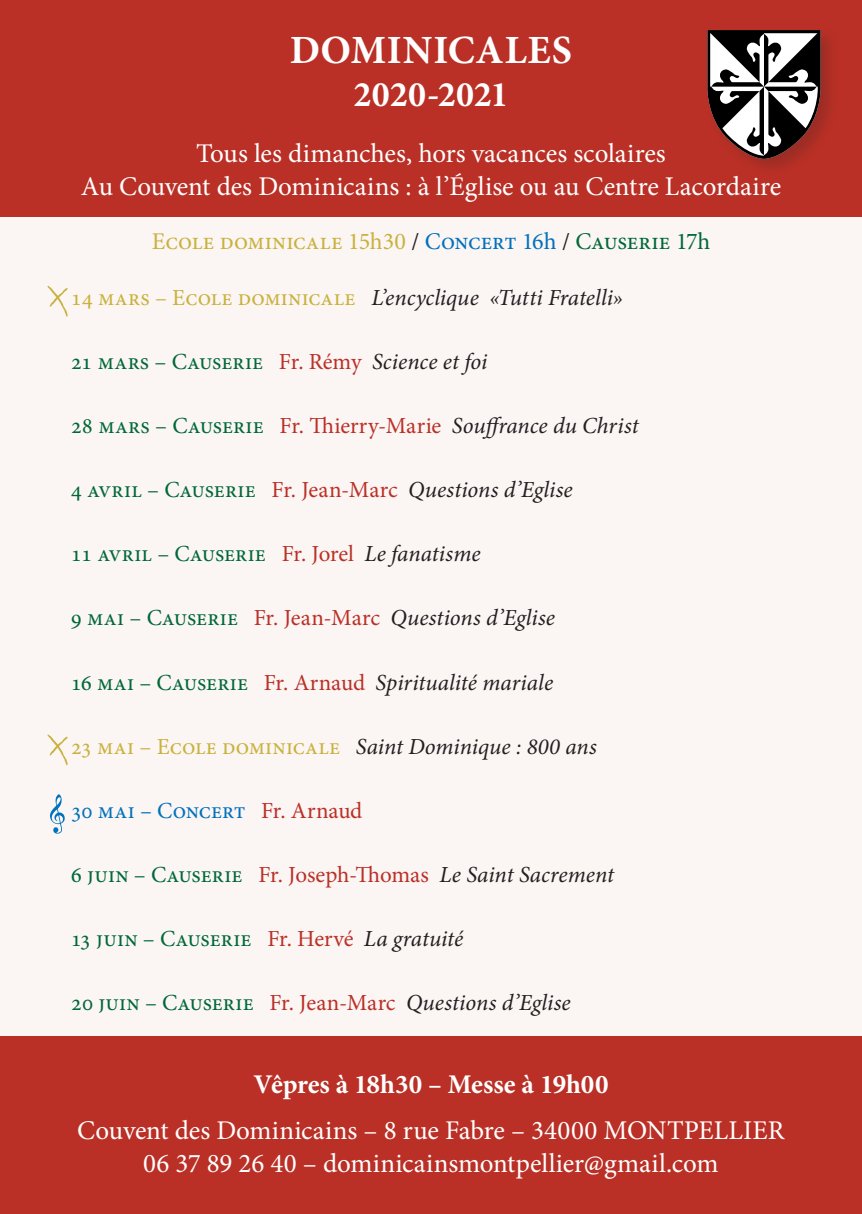
<style>
.page{position:relative;width:862px;height:1214px;background:#fff}
.page>*{position:absolute;margin:0;border:0;box-sizing:border-box;transform-origin:0 0}
.t1{font:700 40px "Minion Pro";letter-spacing:.02em;color:#fff}
.t2{font:700 36px "Minion Pro";letter-spacing:.005em;color:#fff}
.t3{font:27px "Minion Pro";color:#fff}
.t4{font:700 27px "Minion Pro";color:#fff}
.t5{font:24px "Minion Pro";color:#c9b23c}
.t6{font:italic 23px "Minion Pro";color:#231f20}
.t7{font:23px "Minion Pro";color:#006837}
.t8{font:23px "Minion Pro";color:#ba3026}
.t9{font:23px "Minion Pro";letter-spacing:.005em;color:#c9b23c}
.t10{font:23px "Minion Pro";letter-spacing:-.005em;color:#0071bc}
.s1{color:#231f20}
.s2{color:#0071bc}
.s3{color:#006837}
.s4{font-style:normal;color:#c9b23c}
.s5{color:#ba3026}
.s6{font-style:italic;color:#231f20}
.s7{font-style:normal;color:#006837}
.s8{font-style:normal;color:#ba3026}
</style>
<div class="page">
<div style="left:0;top:217px;width:862px;height:819px;background:#fbf5f4"></div>
<div style="left:0;top:0;width:862px;height:217px;background:#ba3026"></div>
<div style="left:0;top:1036px;width:862px;height:177px;background:#ba3026"></div>
<div style="left:704px;top:27px;width:135px;height:151px;background:#231f20;opacity:.2"></div>
<svg style="left:707px;top:30px;width:113px;height:129px;background:#7c6a69"></svg>
<svg style="left:50px;top:794px;width:15px;height:39px"></svg>
<svg style="left:47px;top:286px;width:21px;height:31px"></svg>
<svg style="left:47px;top:734px;width:21px;height:31px"></svg>
<p class="t1" style="left:290px;top:22px;width:284px">DOMINICALES</p>
<p class="t2" style="left:353px;top:69px;width:156px">2020-2021</p>
<p class="t3" style="left:196px;top:136px;width:471px">Tous les dimanches, hors vacances scolaires</p>
<p class="t3" style="left:81px;top:168px;width:702px">Au Couvent des Dominicains : à l’Église ou au Centre Lacordaire</p>
<p class="t5" style="left:152px;top:225px;width:560px">Ecole dominicale 15h30 <span class="s1">/</span> <span class="s2">Concert 16h</span> <span class="s1">/</span> <span class="s3">Causerie 17h</span></p>
<p class="t6" style="left:71px;top:282px;width:553px"><span class="s4">14 mars – Ecole dominicale</span> L’encyclique «Tutti Fratelli»</p>
<p class="t7" style="left:71px;top:346px;width:418px">21 mars – Causerie <span class="s5">Fr. Rémy</span> <span class="s6">Science et foi</span></p>
<p class="t6" style="left:71px;top:410px;width:569px"><span class="s7">28 mars – Causerie</span> <span class="s8">Fr. Thierry-Marie</span> Souffrance du Christ</p>
<p class="t6" style="left:71px;top:474px;width:503px"><span class="s7">4 avril – Causerie</span> <span class="s8">Fr. Jean-Marc</span> Questions d’Eglise</p>
<p class="t7" style="left:71px;top:538px;width:411px">11 avril – Causerie <span class="s5">Fr. Jorel</span> <span class="s6">Le fanatisme</span></p>
<p class="t6" style="left:71px;top:602px;width:486px"><span class="s7">9 mai – Causerie</span> <span class="s8">Fr. Jean-Marc</span> Questions d’Eglise</p>
<p class="t6" style="left:71px;top:666px;width:484px"><span class="s7">16 mai – Causerie</span> <span class="s8">Fr. Arnaud</span> Spiritualité mariale</p>
<p class="t9" style="left:71px;top:730px;width:527px">23 mai – Ecole dominicale <span class="s6">Saint Dominique : 800 ans</span></p>
<p class="t10" style="left:71px;top:794px;width:293px">30 mai – Concert <span class="s5">Fr. Arnaud</span></p>
<p class="t8" style="left:71px;top:858px;width:545px"><span class="s3">6 juin – Causerie</span> Fr. Joseph-Thomas <span class="s6">Le Saint Sacrement</span></p>
<p class="t7" style="left:71px;top:922px;width:394px">13 juin – Causerie <span class="s5">Fr. Hervé</span> <span class="s6">La gratuité</span></p>
<p class="t6" style="left:71px;top:986px;width:501px"><span class="s7">20 juin – Causerie</span> <span class="s8">Fr. Jean-Marc</span> Questions d’Eglise</p>
<p class="t4" style="left:253px;top:1065px;width:357px">Vêpres à 18h30 – Messe à 19h00</p>
<p class="t3" style="left:77px;top:1112px;width:709px">Couvent des Dominicains – 8 rue Fabre – 34000 MONTPELLIER</p>
<p class="t3" style="left:143px;top:1144px;width:577px">06 37 89 26 40 – dominicainsmontpellier@gmail.com</p>
</div>
